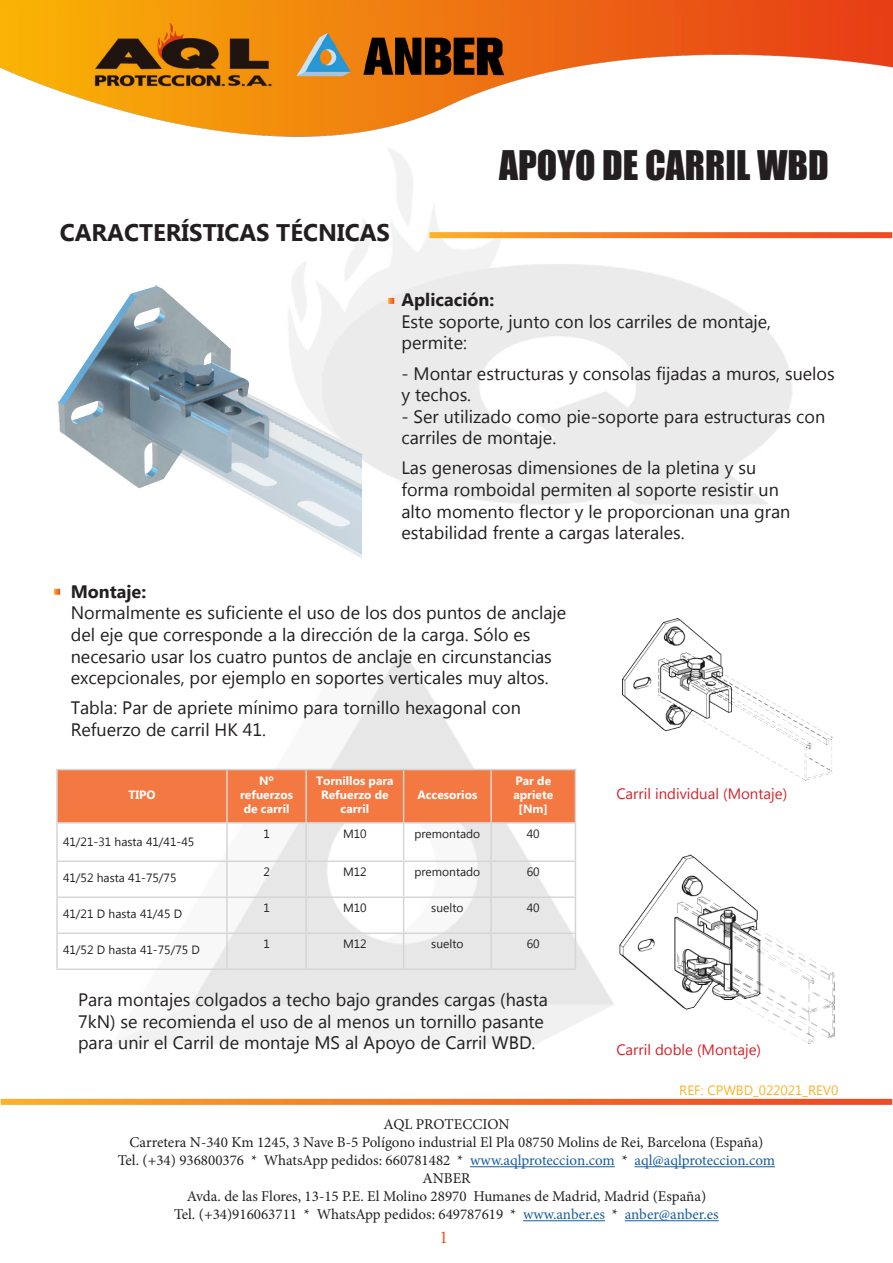
<style>
.page{position:relative;width:893px;height:1263px;background:#fff}
.page>*{position:absolute;margin:0;border:0;box-sizing:border-box;transform-origin:0 0}
.t1{font:37.5px "Impact";color:#231f20}
.t2{font:700 24px "Microsoft New Tai Lue";color:#231f20}
.t3{font:18px/21.6px "Microsoft New Tai Lue";color:#231f20}
.t4{font:700 18px "Microsoft New Tai Lue";color:#231f20}
.t5{font:18px "Minion Pro";color:#f05126}
.t6{font:15px/18px "Minion Pro";color:#231f20;text-align:center}
.t7{font:15px "Microsoft New Tai Lue";color:#d1232a}
.t8{font:13.5px "Microsoft New Tai Lue";color:#fcb325}
.t9{font:12px "Microsoft New Tai Lue";color:#231f20}
.t10{font:700 12px/14.4px "Microsoft New Tai Lue";color:#fff;text-align:center}
.s1{color:#175d9e}
</style>
<div class="page">
<svg style="left:1px;top:1099px;width:891px;height:6px;background:#f4792a"></svg>
<hr style="left:470px;top:1166px;width:145px;height:1px;background:#175d9e">
<hr style="left:634px;top:1166px;width:141px;height:1px;background:#175d9e">
<hr style="left:523px;top:1220px;width:82px;height:1px;background:#175d9e">
<hr style="left:625px;top:1220px;width:94px;height:1px;background:#175d9e">
<img style="left:0;top:0;width:893px;height:148px">
<svg style="left:388px;top:298px;width:6px;height:6px"></svg>
<svg style="left:429px;top:232px;width:463px;height:6px;background:#f4792b"></svg>
<img style="left:58px;top:280px;width:303px;height:278px">
<div style="left:57px;top:769px;width:170px;height:54px;background:#f37841"></div>
<div style="left:228px;top:770px;width:347px;height:52px;background:#f37841"></div>
<hr style="left:56px;top:769px;width:171px;height:1px;background:#d4d6d4">
<hr style="left:56px;top:770px;width:2px;height:52px;background:#d4d6d4">
<hr style="left:227px;top:769px;width:79px;height:1px;background:#d4d6d4">
<hr style="left:226px;top:770px;width:2px;height:52px;background:#d4d6d4">
<hr style="left:306px;top:769px;width:98px;height:1px;background:#d4d6d4">
<hr style="left:305px;top:770px;width:2px;height:52px;background:#d4d6d4">
<hr style="left:404px;top:769px;width:87px;height:1px;background:#d4d6d4">
<hr style="left:403px;top:770px;width:1px;height:52px;background:#d4d6d4">
<hr style="left:491px;top:769px;width:85px;height:1px;background:#d4d6d4">
<hr style="left:490px;top:770px;width:2px;height:52px;background:#d4d6d4">
<hr style="left:575px;top:770px;width:1px;height:52px;background:#d4d6d4">
<hr style="left:56px;top:822px;width:171px;height:2px;background:#d4d6d4">
<hr style="left:56px;top:824px;width:2px;height:36px;background:#d4d6d4">
<hr style="left:227px;top:822px;width:79px;height:2px;background:#d4d6d4">
<hr style="left:226px;top:824px;width:2px;height:36px;background:#d4d6d4">
<hr style="left:306px;top:822px;width:98px;height:2px;background:#d4d6d4">
<hr style="left:305px;top:824px;width:2px;height:36px;background:#d4d6d4">
<hr style="left:404px;top:822px;width:87px;height:2px;background:#d4d6d4">
<hr style="left:403px;top:824px;width:1px;height:36px;background:#d4d6d4">
<hr style="left:491px;top:822px;width:85px;height:2px;background:#d4d6d4">
<hr style="left:490px;top:824px;width:2px;height:36px;background:#d4d6d4">
<hr style="left:575px;top:824px;width:1px;height:36px;background:#d4d6d4">
<hr style="left:56px;top:860px;width:171px;height:2px;background:#d4d6d4">
<hr style="left:56px;top:862px;width:2px;height:34px;background:#d4d6d4">
<hr style="left:227px;top:860px;width:79px;height:2px;background:#d4d6d4">
<hr style="left:226px;top:862px;width:2px;height:34px;background:#d4d6d4">
<hr style="left:306px;top:860px;width:98px;height:2px;background:#d4d6d4">
<hr style="left:305px;top:862px;width:2px;height:34px;background:#d4d6d4">
<hr style="left:404px;top:860px;width:87px;height:2px;background:#d4d6d4">
<hr style="left:403px;top:862px;width:1px;height:34px;background:#d4d6d4">
<hr style="left:491px;top:860px;width:85px;height:2px;background:#d4d6d4">
<hr style="left:490px;top:862px;width:2px;height:34px;background:#d4d6d4">
<hr style="left:575px;top:862px;width:1px;height:34px;background:#d4d6d4">
<hr style="left:56px;top:896px;width:171px;height:2px;background:#d4d6d4">
<hr style="left:56px;top:898px;width:2px;height:34px;background:#d4d6d4">
<hr style="left:227px;top:896px;width:79px;height:2px;background:#d4d6d4">
<hr style="left:226px;top:898px;width:2px;height:34px;background:#d4d6d4">
<hr style="left:306px;top:896px;width:98px;height:2px;background:#d4d6d4">
<hr style="left:305px;top:898px;width:2px;height:34px;background:#d4d6d4">
<hr style="left:404px;top:896px;width:87px;height:2px;background:#d4d6d4">
<hr style="left:403px;top:898px;width:1px;height:34px;background:#d4d6d4">
<hr style="left:491px;top:896px;width:85px;height:2px;background:#d4d6d4">
<hr style="left:490px;top:898px;width:2px;height:34px;background:#d4d6d4">
<hr style="left:575px;top:898px;width:1px;height:34px;background:#d4d6d4">
<hr style="left:56px;top:932px;width:171px;height:2px;background:#d4d6d4">
<hr style="left:56px;top:934px;width:2px;height:34px;background:#d4d6d4">
<hr style="left:227px;top:932px;width:79px;height:2px;background:#d4d6d4">
<hr style="left:226px;top:934px;width:2px;height:34px;background:#d4d6d4">
<hr style="left:306px;top:932px;width:98px;height:2px;background:#d4d6d4">
<hr style="left:305px;top:934px;width:2px;height:34px;background:#d4d6d4">
<hr style="left:404px;top:932px;width:87px;height:2px;background:#d4d6d4">
<hr style="left:403px;top:934px;width:1px;height:34px;background:#d4d6d4">
<hr style="left:491px;top:932px;width:85px;height:2px;background:#d4d6d4">
<hr style="left:490px;top:934px;width:2px;height:34px;background:#d4d6d4">
<hr style="left:575px;top:934px;width:1px;height:34px;background:#d4d6d4">
<hr style="left:56px;top:968px;width:171px;height:2px;background:#d4d6d4">
<hr style="left:227px;top:968px;width:79px;height:2px;background:#d4d6d4">
<hr style="left:306px;top:968px;width:98px;height:2px;background:#d4d6d4">
<hr style="left:404px;top:968px;width:87px;height:2px;background:#d4d6d4">
<hr style="left:491px;top:968px;width:85px;height:2px;background:#d4d6d4">
<img style="left:622px;top:618px;width:211px;height:163px">
<img style="left:619px;top:854px;width:216px;height:190px">
<svg style="left:54px;top:589px;width:6px;height:6px"></svg>
<h2 class="t2" style="left:60px;top:219px;width:332px">CARACTERÍSTICAS TÉCNICAS</h2>
<h1 class="t1" style="left:499px;top:136px;width:331px">APOYO DE CARRIL WBD</h1>
<p class="t4" style="left:401px;top:290px;width:94px">Aplicación:</p>
<p class="t3" style="left:401px;top:312px;width:371px">Este soporte, junto con los carriles de montaje, permite:</p>
<p class="t3" style="left:401px;top:364px;width:435px">- Montar estructuras y consolas fijadas a muros, suelos y techos.</p>
<p class="t3" style="left:401px;top:407px;width:425px">- Ser utilizado como pie-soporte para estructuras con carriles de montaje.</p>
<p class="t3" style="left:401px;top:459px;width:390px">Las generosas dimensiones de la pletina y su forma romboidal permiten al soporte resistir un alto momento flector y le proporcionan una gran estabilidad frente a cargas laterales.</p>
<p class="t4" style="left:71px;top:581px;width:77px">Montaje:</p>
<p class="t3" style="left:71px;top:604px;width:497px">Normalmente es suficiente el uso de los dos puntos de anclaje del eje que corresponde a la dirección de la carga. Sólo es necesario usar los cuatro puntos de anclaje en circunstancias excepcionales, por ejemplo en soportes verticales muy altos.</p>
<p class="t3" style="left:71px;top:698px;width:452px">Tabla: Par de apriete mínimo para tornillo hexagonal con<br>Refuerzo de carril HK 41.</p>
<p class="t10" style="left:128px;top:788px;width:29px">TIPO</p>
<p class="t10" style="left:240px;top:774px;width:54px">Nº refuerzos de carril</p>
<p class="t10" style="left:316px;top:774px;width:79px">Tornillos para<br>Refuerzo de carril</p>
<p class="t10" style="left:417px;top:788px;width:61px">Accesorios</p>
<p class="t10" style="left:513px;top:774px;width:41px">Par de apriete [Nm]</p>
<p class="t9" style="left:63px;top:835px;width:133px">41/21-31 hasta 41/41-45</p>
<p class="t9" style="left:263px;top:827px;width:8px">1</p>
<p class="t9" style="left:343px;top:827px;width:25px">M10</p>
<p class="t9" style="left:414px;top:827px;width:67px">premontado</p>
<p class="t9" style="left:527px;top:827px;width:14px">40</p>
<p class="t9" style="left:63px;top:871px;width:115px">41/52 hasta 41-75/75</p>
<p class="t9" style="left:263px;top:865px;width:8px">2</p>
<p class="t9" style="left:343px;top:865px;width:25px">M12</p>
<p class="t9" style="left:414px;top:865px;width:67px">premontado</p>
<p class="t9" style="left:527px;top:865px;width:14px">60</p>
<p class="t9" style="left:63px;top:907px;width:121px">41/21 D hasta 41/45 D</p>
<p class="t9" style="left:263px;top:901px;width:8px">1</p>
<p class="t9" style="left:343px;top:901px;width:25px">M10</p>
<p class="t9" style="left:431px;top:901px;width:34px">suelto</p>
<p class="t9" style="left:527px;top:901px;width:14px">40</p>
<p class="t9" style="left:63px;top:943px;width:138px">41/52 D hasta 41-75/75 D</p>
<p class="t9" style="left:263px;top:937px;width:8px">1</p>
<p class="t9" style="left:343px;top:937px;width:25px">M12</p>
<p class="t9" style="left:431px;top:937px;width:34px">suelto</p>
<p class="t9" style="left:527px;top:937px;width:14px">60</p>
<p class="t3" style="left:78px;top:990px;width:471px">Para montajes colgados a techo bajo grandes cargas (hasta<br>7kN) se recomienda el uso de al menos un tornillo pasante para unir el Carril de montaje MS al Apoyo de Carril WBD.</p>
<p class="t7" style="left:616px;top:785px;width:172px">Carril individual (Montaje)</p>
<p class="t7" style="left:616px;top:1041px;width:146px">Carril doble (Montaje)</p>
<p class="t8" style="left:679px;top:1082px;width:161px">REF: CPWBD_022021_REV0</p>
<p class="t6" style="left:118px;top:1115px;width:659px">AQL PROTECCION<br>Carretera N-340 Km 1245, 3 Nave B-5 Polígono industrial El Pla 08750 Molins de Rei, Barcelona (España)<br>Tel. (+34) 936800376 * WhatsApp pedidos: 660781482 * <span class="s1">www.aqlproteccion.com</span> * <span class="s1">aql@aqlproteccion.com </span>ANBER<br>Avda. de las Flores, 13-15 P.E. El Molino 28970 Humanes de Madrid, Madrid (España)<br>Tel. (+34)916063711 * WhatsApp pedidos: 649787619 * <span class="s1">www.anber.es</span> * <span class="s1">anber@anber.es</span></p>
<p class="t5" style="left:439px;top:1225px;width:10px">1</p>
</div>
